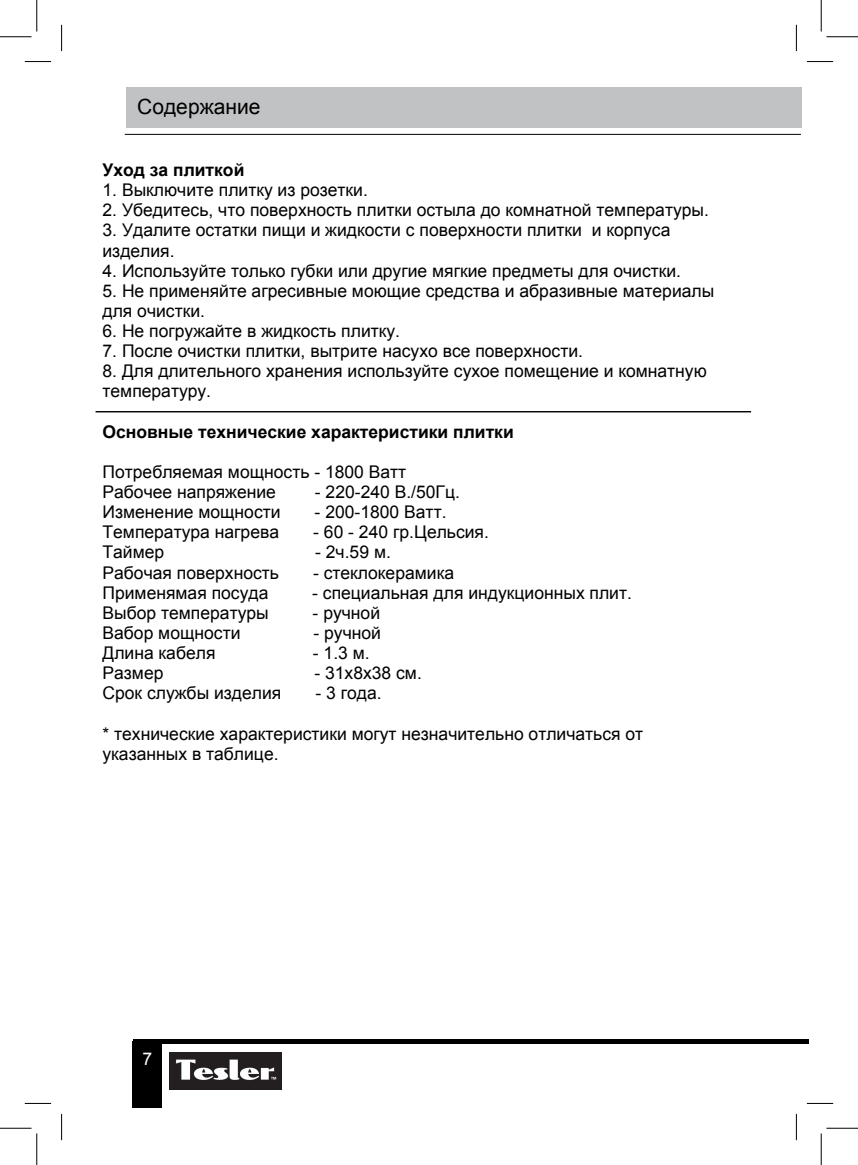
<style>
.page{position:relative;width:858px;height:1165px;background:#fff}
.page>*{position:absolute;margin:0;border:0;box-sizing:border-box;transform-origin:0 0}
.t1{font:21px "Arial";color:#000}
.t2{font:17.5px/20.1px "Arial";color:#000}
.t3{font:700 17.5px "Arial";color:#000}
.t4{font:17.5px "Arial";color:#fff}
</style>
<div class="page">
<svg style="left:25px;top:61px;width:26px;height:1px"></svg>
<svg style="left:806px;top:61px;width:26px;height:1px"></svg>
<svg style="left:25px;top:1103px;width:26px;height:1px"></svg>
<svg style="left:806px;top:1103px;width:26px;height:1px"></svg>
<svg style="left:61px;top:25px;width:1px;height:26px"></svg>
<svg style="left:61px;top:1114px;width:1px;height:26px"></svg>
<svg style="left:795px;top:25px;width:1px;height:26px"></svg>
<svg style="left:795px;top:1114px;width:1px;height:26px"></svg>
<hr style="left:0;top:36px;width:32px;height:1px;background:#000">
<hr style="left:826px;top:36px;width:31px;height:1px;background:#000">
<hr style="left:0;top:1128px;width:32px;height:1px;background:#000">
<hr style="left:826px;top:1128px;width:31px;height:1px;background:#000">
<hr style="left:36px;top:0;width:1px;height:32px;background:#000">
<hr style="left:36px;top:1133px;width:1px;height:32px;background:#000">
<hr style="left:820px;top:0;width:1px;height:32px;background:#000">
<hr style="left:820px;top:1133px;width:1px;height:32px;background:#000">
<div style="left:126px;top:88px;width:675px;height:40px;background:#c1c2c4"></div>
<hr style="left:125px;top:134px;width:675px;height:1px;background:#000">
<div style="left:133px;top:1039px;width:675px;height:5px;background:#000"></div>
<div style="left:132px;top:1041px;width:30px;height:67px;background:#000"></div>
<img style="left:170px;top:1052px;width:112px;height:37px">
<hr style="left:95px;top:411px;width:655px;height:1px;background:#000">
<p class="t1" style="left:137px;top:99px;width:125px">Содержаниe</p>
<p class="t3" style="left:102px;top:163px;width:143px">Уход за плиткой</p>
<p class="t2" style="left:102px;top:182px;width:267px">1. Выключите плитку из розетки.</p>
<p class="t2" style="left:102px;top:202px;width:607px">2. Убедитесь, что поверхность плитки остыла до комнатной температуры.</p>
<p class="t2" style="left:102px;top:222px;width:569px">3. Удалите остатки пищи и жидкости с поверхности плитки и корпуса изделия.</p>
<p class="t2" style="left:102px;top:262px;width:580px">4. Используйте только губки или другие мягкие предметы для очистки.</p>
<p class="t2" style="left:102px;top:282px;width:613px">5. Не применяйте агресивные моющие средства и абразивные материалы для очистки.</p>
<p class="t2" style="left:102px;top:322px;width:299px">6. Не погружайте в жидкость плитку.</p>
<p class="t2" style="left:102px;top:343px;width:482px">7. После очистки плитки, вытрите насухо все поверхности.</p>
<p class="t2" style="left:102px;top:363px;width:605px">8. Для длительного хранения используйте сухое помещение и комнатную температуру.</p>
<p class="t3" style="left:102px;top:425px;width:412px">Основные технические характеристики плитки</p>
<p class="t2" style="left:102px;top:463px;width:305px">Потребляемая мощность - 1800 Ватт<br>Рабочее напряжение</p>
<p class="t2" style="left:315px;top:483px;width:147px">- 220-240 В./50Гц.</p>
<p class="t2" style="left:102px;top:504px;width:179px">Изменение мощности</p>
<p class="t2" style="left:314px;top:504px;width:133px">- 200-1800 Ватт.</p>
<p class="t2" style="left:102px;top:524px;width:178px">Температура нагрева</p>
<p class="t2" style="left:313px;top:524px;width:177px">- 60 - 240 гр.Цельсия.</p>
<p class="t2" style="left:102px;top:544px;width:63px">Таймер</p>
<p class="t2" style="left:315px;top:544px;width:77px">- 2ч.59 м.</p>
<p class="t2" style="left:102px;top:564px;width:178px">Рабочая поверхность</p>
<p class="t2" style="left:313px;top:564px;width:142px">- стеклокерамика</p>
<p class="t2" style="left:102px;top:584px;width:167px">Применямая посуда</p>
<p class="t2" style="left:312px;top:584px;width:321px">- специальная для индукционных плит.</p>
<p class="t2" style="left:102px;top:604px;width:168px">Выбор температуры</p>
<p class="t2" style="left:312px;top:604px;width:69px">- ручной</p>
<p class="t2" style="left:102px;top:624px;width:139px">Вабор мощности</p>
<p class="t2" style="left:313px;top:624px;width:69px">- ручной</p>
<p class="t2" style="left:102px;top:644px;width:114px">Длина кабеля</p>
<p class="t2" style="left:313px;top:644px;width:58px">- 1.3 м.</p>
<p class="t2" style="left:102px;top:665px;width:62px">Размер</p>
<p class="t2" style="left:314px;top:665px;width:109px">- 31х8х38 см.</p>
<p class="t2" style="left:102px;top:685px;width:180px">Срок службы изделия</p>
<p class="t2" style="left:315px;top:685px;width:68px">- 3 года.</p>
<p class="t2" style="left:102px;top:725px;width:542px">* технические характеристики могут незначительно отличаться от указанных в таблице.</p>
<p class="t4" style="left:142px;top:1052px;width:11px">7</p>
</div>
